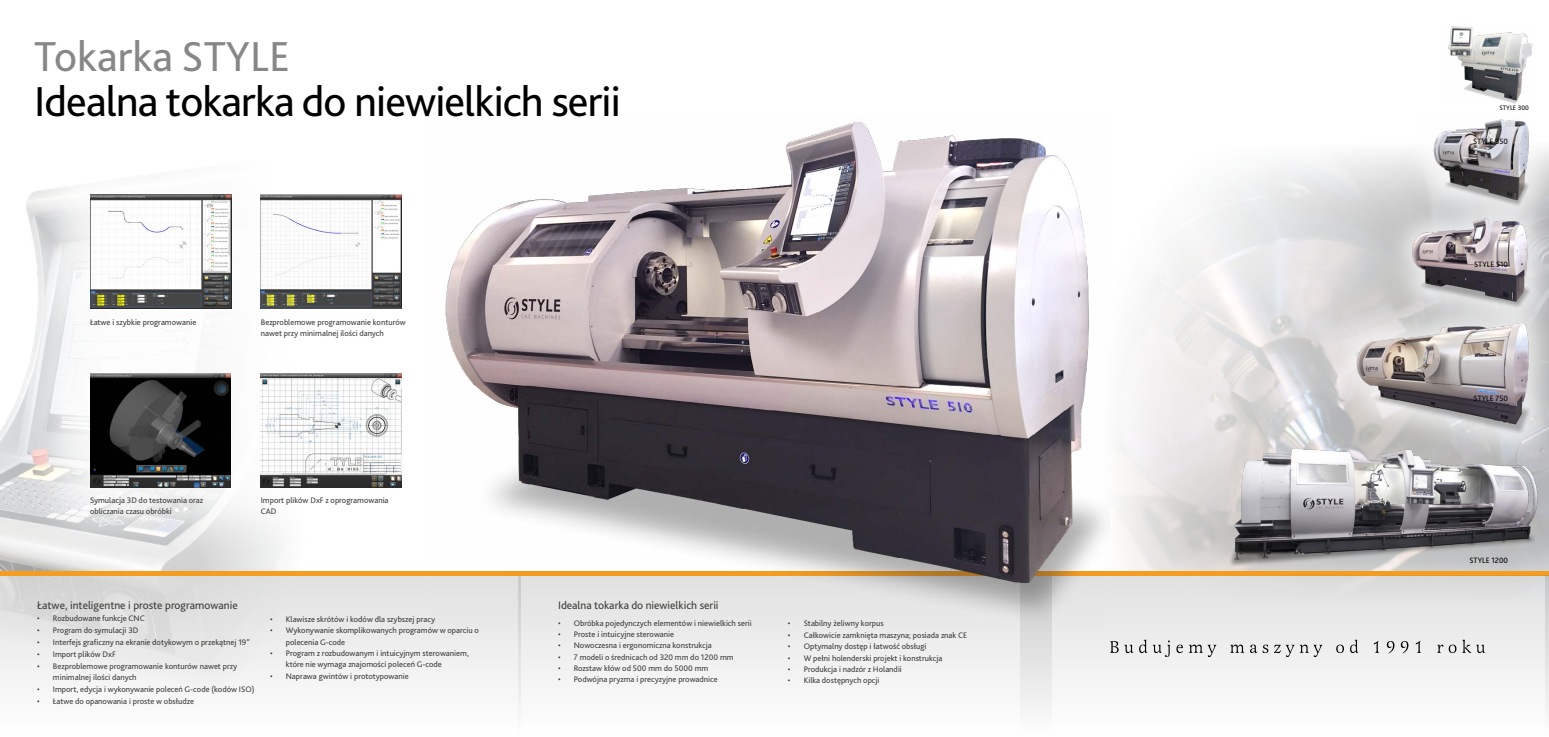
<style>
.page{position:relative;width:1549px;height:737px;background:#fff}
.page>*{position:absolute;margin:0;border:0;box-sizing:border-box;transform-origin:0 0}
.t1{font:43.75px "Bliss 2";letter-spacing:-.02em;color:#000}
.t2{font:43.75px "Bliss 2";color:#878787}
.t3{font:11.38px "Bliss 2";color:#3c3c3b}
.t4{font:8.4px/11.4px "Bliss 2";color:#3c3c3b}
.t5{font:8.05px "Bliss 2";color:#000}
.t6{font:6.74px "Bliss 2";color:#000}
</style>
<div class="page">
<div style="left:1021px;top:575px;width:528px;height:162px;background:#f3f3f3"></div>
<div style="left:1021px;top:570px;width:528px;height:5px;background:#f59d21"></div>
<div style="left:518px;top:575px;width:534px;height:162px;background:#f5f5f5"></div>
<div style="left:0;top:575px;width:521px;height:162px;background:linear-gradient(to bottom,#e1e1e1,#fefefe)"></div>
<svg style="left:1545px;top:606px;width:4px;height:131px"></svg>
<img style="left:1118px;top:153px;width:431px;height:417px">
<img style="left:431px;top:122px;width:678px;height:508px">
<img style="left:1102px;top:575px;width:447px;height:31px">
<div style="left:1323px;top:289px;width:226px;height:179px;background:#fff;opacity:.75"></div>
<img style="left:1357px;top:320px;width:173px;height:113px">
<div style="left:1399px;top:85px;width:150px;height:156px;background:#fff;opacity:.75"></div>
<img style="left:1421px;top:133px;width:109px;height:55px">
<div style="left:1382px;top:188px;width:167px;height:150px;background:#fff;opacity:.75"></div>
<img style="left:1400px;top:214px;width:130px;height:93px">
<img style="left:1225px;top:445px;width:316px;height:120px">
<div style="left:1419px;top:0;width:130px;height:133px;background:#fff"></div>
<img style="left:1448px;top:26px;width:85px;height:77px">
<img style="left:0;top:398px;width:279px;height:173px">
<img style="left:0;top:576px;width:350px;height:123px">
<div style="left:18px;top:122px;width:455px;height:437px;background:#fff;opacity:.83"></div>
<img style="left:261px;top:194px;width:140px;height:114px">
<img style="left:90px;top:194px;width:141px;height:114px">
<img style="left:261px;top:374px;width:140px;height:113px">
<img style="left:90px;top:374px;width:141px;height:113px">
<div style="left:0;top:571px;width:506px;height:5px;background:#f59d21"></div>
<svg style="left:1110px;top:641px;width:23px;height:12px"></svg>
<svg style="left:1139px;top:639px;width:8px;height:14px"></svg>
<svg style="left:1153px;top:640px;width:17px;height:16px"></svg>
<svg style="left:1176px;top:644px;width:7px;height:9px"></svg>
<svg style="left:1189px;top:644px;width:27px;height:12px"></svg>
<svg style="left:1230px;top:644px;width:14px;height:9px"></svg>
<svg style="left:1250px;top:644px;width:7px;height:9px"></svg>
<svg style="left:1263px;top:644px;width:5px;height:9px"></svg>
<svg style="left:1274px;top:644px;width:48px;height:12px"></svg>
<svg style="left:1336px;top:644px;width:8px;height:9px"></svg>
<svg style="left:1350px;top:639px;width:8px;height:14px"></svg>
<svg style="left:1374px;top:640px;width:5px;height:13px"></svg>
<svg style="left:1387px;top:641px;width:7px;height:12px"></svg>
<svg style="left:1401px;top:641px;width:7px;height:12px"></svg>
<svg style="left:1416px;top:640px;width:5px;height:13px"></svg>
<svg style="left:1437px;top:644px;width:6px;height:9px"></svg>
<svg style="left:1449px;top:644px;width:7px;height:9px"></svg>
<svg style="left:1462px;top:639px;width:23px;height:14px"></svg>
<h1 class="t2" style="left:34px;top:29px;width:258px">Tokarka STYLE</h1>
<h1 class="t1" style="left:34px;top:74px;width:588px">Idealna tokarka do niewielkich serii</h1>
<p class="t4" style="left:90px;top:316px;width:108px">Łatwe i szybkie programowanie</p>
<p class="t4" style="left:261px;top:316px;width:146px">Bezproblemowe programowanie konturów nawet przy minimalnej ilości danych</p>
<p class="t4" style="left:90px;top:494px;width:115px">Symulacja 3D do testowania oraz obliczania czasu obróbki</p>
<p class="t4" style="left:261px;top:494px;width:129px">Import plików DxF z oprogramowania<br>CAD</p>
<h2 class="t3" style="left:37px;top:598px;width:202px">Łatwe, inteligentne i proste programowanie</h2>
<p class="t4" style="left:37px;top:612px;width:109px">• Rozbudowane funkcje CNC</p>
<p class="t4" style="left:37px;top:624px;width:103px">• Program do symulacji 3D</p>
<p class="t4" style="left:37px;top:636px;width:214px">• Interfejs graficzny na ekranie dotykowym o przekątnej 19”</p>
<p class="t4" style="left:37px;top:648px;width:80px">• Import plików DxF</p>
<p class="t4" style="left:53px;top:660px;width:186px;text-indent:-16px">• Bezproblemowe programowanie konturów nawet przy minimalnej ilości danych</p>
<p class="t4" style="left:37px;top:683px;width:219px">• Import, edycja i wykonywanie poleceń G-code (kodów ISO)</p>
<p class="t4" style="left:37px;top:695px;width:159px">• Łatwe do opanowania i proste w obsłudze</p>
<p class="t4" style="left:270px;top:613px;width:167px">• Klawisze skrótów i kodów dla szybszej pracy</p>
<p class="t4" style="left:286px;top:624px;width:195px;text-indent:-16px">• Wykonywanie skomplikowanych programów w oparciu o polecenia G-code</p>
<p class="t4" style="left:286px;top:647px;width:185px;text-indent:-16px">• Program z rozbudowanym i intuicyjnym sterowaniem, które nie wymaga znajomości poleceń G-code</p>
<p class="t4" style="left:270px;top:670px;width:140px">• Naprawa gwintów i prototypowanie</p>
<h2 class="t3" style="left:558px;top:598px;width:162px">Idealna tokarka do niewielkich serii</h2>
<p class="t4" style="left:558px;top:617px;width:195px">• Obróbka pojedynczych elementów i niewielkich serii</p>
<p class="t4" style="left:558px;top:628px;width:118px">• Proste i intuicyjne sterowanie</p>
<p class="t4" style="left:558px;top:639px;width:155px">• Nowoczesna i ergonomiczna konstrukcja</p>
<p class="t4" style="left:558px;top:651px;width:177px">• 7 modeli o średnicach od 320 mm do 1200 mm</p>
<p class="t4" style="left:558px;top:662px;width:152px">• Rozstaw kłów od 500 mm do 5000 mm</p>
<p class="t4" style="left:558px;top:673px;width:161px">• Podwójna pryzma i precyzyjne prowadnice</p>
<p class="t4" style="left:788px;top:617px;width:97px">• Stabilny żeliwny korpus</p>
<p class="t4" style="left:788px;top:629px;width:181px">• Całkowicie zamknięta maszyna; posiada znak CE</p>
<p class="t4" style="left:788px;top:640px;width:140px">• Optymalny dostęp i łatwość obsługi</p>
<p class="t4" style="left:788px;top:652px;width:156px">• W pełni holenderski projekt i konstrukcja</p>
<p class="t4" style="left:788px;top:663px;width:115px">• Produkcja i nadzór z Holandii</p>
<p class="t4" style="left:788px;top:674px;width:93px">• Kilka dostępnych opcji</p>
<p class="t6" style="left:1499px;top:103px;width:31px">STYLE 300</p>
<p class="t5" style="left:1473px;top:136px;width:36px">STYLE 350</p>
<p class="t5" style="left:1474px;top:259px;width:35px">STYLE 510</p>
<p class="t5" style="left:1474px;top:393px;width:36px">STYLE 750</p>
<p class="t5" style="left:1470px;top:555px;width:40px">STYLE 1200</p>
</div>
